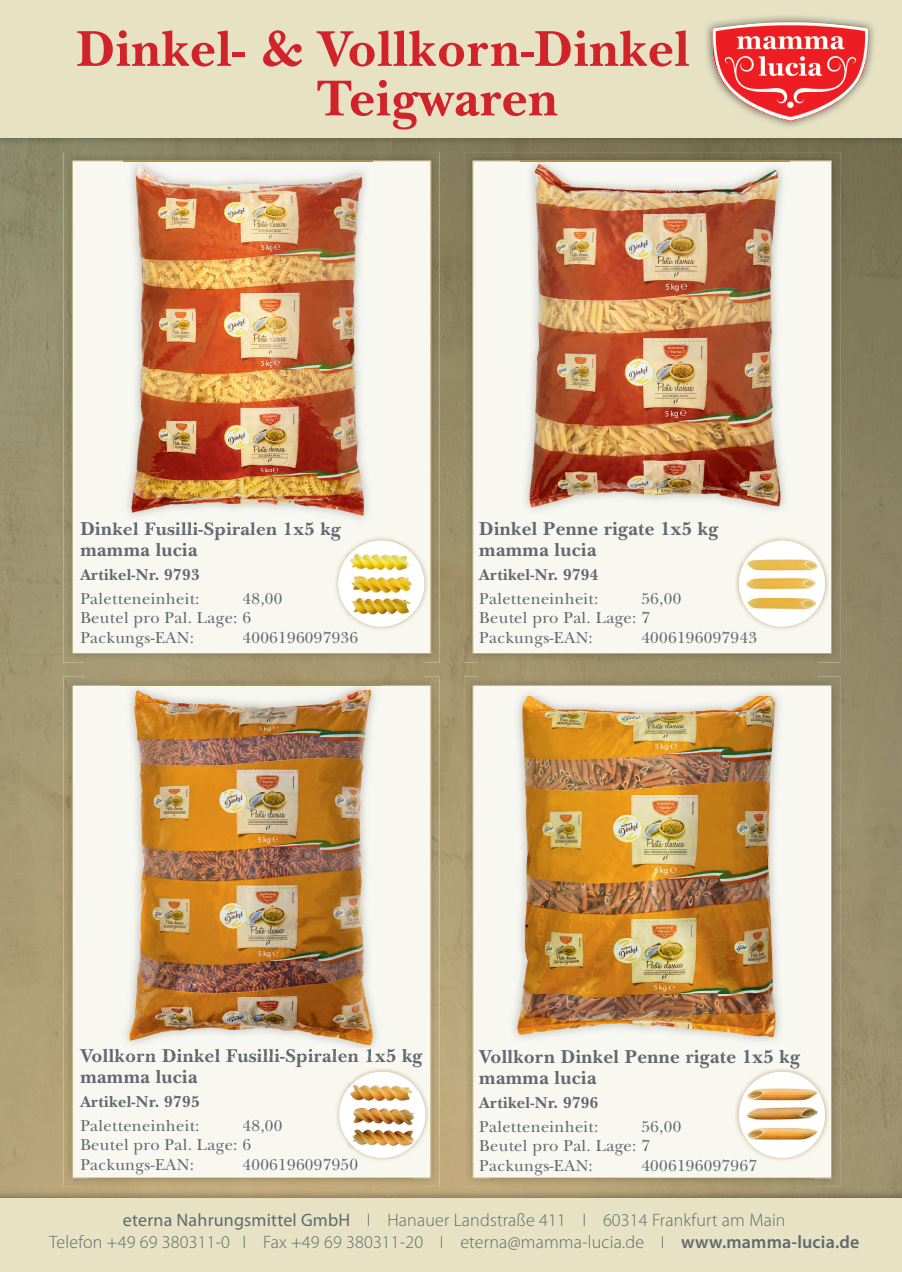
<style>
.page{position:relative;width:902px;height:1272px;background:#fff}
.page>*{position:absolute;margin:0;border:0;box-sizing:border-box;transform-origin:0 0}
.t1{font:700 52.5px/49.5px "New Baskerville";letter-spacing:.02em;color:#d1232a}
.t2{font:700 19.5px/21px "New Baskerville";letter-spacing:.02em;color:#5f696f}
.t3{font:300 18px/22.5px "Myriad Pro";letter-spacing:.01em;color:#5f696f;text-align:center}
.t4{font:16.5px/19.5px "New Baskerville";letter-spacing:.02em;color:#5f696f}
.t5{font:700 16.5px "New Baskerville";letter-spacing:.02em;color:#5f696f}
.s1{font-weight:400}
.s2{font-weight:600}
</style>
<div class="page">
<img style="left:0;top:147px;width:84px;height:1041px">
<img style="left:84px;top:147px;width:817px;height:51px">
<img style="left:423px;top:198px;width:56px;height:990px">
<img style="left:817px;top:198px;width:84px;height:990px">
<div style="left:84px;top:662px;width:339px;height:14px;background:#a79871"></div>
<img style="left:479px;top:662px;width:338px;height:14px">
<img style="left:464px;top:152px;width:376px;height:50px">
<img style="left:464px;top:202px;width:26px;height:460px">
<img style="left:813px;top:202px;width:27px;height:460px">
<img style="left:490px;top:654px;width:323px;height:8px">
<div style="left:472px;top:160px;width:359px;height:494px;background:#f8f8f1"></div>
<img style="left:63px;top:152px;width:376px;height:50px">
<img style="left:63px;top:202px;width:27px;height:460px">
<img style="left:413px;top:202px;width:26px;height:460px">
<img style="left:90px;top:654px;width:323px;height:8px">
<div style="left:72px;top:160px;width:359px;height:494px;background:#f8f8f1"></div>
<img style="left:123px;top:155px;width:249px;height:318px">
<img style="left:123px;top:160px;width:249px;height:1px">
<div style="left:110px;top:164px;width:13px;height:358px;background:#f8f8f2"></div>
<div style="left:372px;top:164px;width:16px;height:313px;background:#f8f8f2"></div>
<img style="left:341px;top:477px;width:47px;height:52px">
<img style="left:110px;top:522px;width:231px;height:7px">
<img style="left:123px;top:473px;width:149px;height:49px">
<img style="left:272px;top:473px;width:100px;height:51px">
<img style="left:123px;top:522px;width:218px;height:2px">
<img style="left:63px;top:676px;width:376px;height:50px">
<img style="left:63px;top:726px;width:27px;height:460px">
<img style="left:413px;top:726px;width:26px;height:460px">
<img style="left:90px;top:1178px;width:323px;height:8px">
<div style="left:72px;top:685px;width:359px;height:493px;background:#f8f8f1"></div>
<img style="left:121px;top:681px;width:261px;height:367px">
<img style="left:121px;top:685px;width:261px;height:1px">
<div style="left:113px;top:690px;width:8px;height:358px;background:#f8f8f2"></div>
<img style="left:382px;top:690px;width:3px;height:358px">
<img style="left:113px;top:1048px;width:272px;height:8px">
<img style="left:121px;top:1048px;width:261px;height:4px">
<img style="left:520px;top:156px;width:269px;height:359px">
<img style="left:520px;top:160px;width:269px;height:1px">
<div style="left:502px;top:164px;width:18px;height:202px;background:#f8f8f2"></div>
<div style="left:789px;top:164px;width:17px;height:202px;background:#f8f8f2"></div>
<img style="left:502px;top:366px;width:51px;height:152px">
<img style="left:755px;top:366px;width:51px;height:152px">
<img style="left:553px;top:515px;width:203px;height:3px">
<img style="left:734px;top:536px;width:95px;height:95px">
<svg style="left:734px;top:631px;width:22px;height:1px"></svg>
<div style="left:739px;top:540px;width:85px;height:86px;background:#fff;border-radius:50%"></div>
<img style="left:743px;top:555px;width:77px;height:61px">
<img style="left:333px;top:536px;width:96px;height:95px">
<svg style="left:333px;top:536px;width:8px;height:4px"></svg>
<svg style="left:333px;top:631px;width:24px;height:1px"></svg>
<div style="left:338px;top:540px;width:86px;height:86px;background:#fff;border-radius:50%"></div>
<img style="left:346px;top:551px;width:72px;height:65px">
<img style="left:334px;top:1067px;width:96px;height:95px">
<img style="left:334px;top:1067px;width:88px;height:1px">
<img style="left:334px;top:1157px;width:23px;height:5px">
<div style="left:339px;top:1071px;width:86px;height:86px;background:#fff;border-radius:50%"></div>
<img style="left:347px;top:1083px;width:72px;height:64px">
<img style="left:464px;top:676px;width:376px;height:50px">
<img style="left:464px;top:726px;width:26px;height:460px">
<img style="left:813px;top:726px;width:27px;height:460px">
<img style="left:490px;top:1178px;width:323px;height:8px">
<div style="left:472px;top:685px;width:359px;height:493px;background:#f8f8f1"></div>
<img style="left:734px;top:1067px;width:95px;height:95px">
<img style="left:734px;top:1067px;width:66px;height:1px">
<img style="left:734px;top:1158px;width:22px;height:4px">
<div style="left:739px;top:1071px;width:85px;height:86px;background:#fff;border-radius:50%"></div>
<img style="left:509px;top:686px;width:274px;height:358px">
<div style="left:499px;top:696px;width:10px;height:201px;background:#f8f8f2"></div>
<div style="left:783px;top:696px;width:11px;height:201px;background:#f8f8f2"></div>
<img style="left:499px;top:897px;width:50px;height:150px">
<img style="left:745px;top:897px;width:49px;height:150px">
<img style="left:548px;top:1044px;width:197px;height:3px">
<img style="left:743px;top:1085px;width:77px;height:61px">
<img style="left:0;top:1188px;width:901px;height:9px">
<div style="left:0;top:1197px;width:901px;height:74px;background:#e6e2c3"></div>
<img style="left:0;top:138px;width:901px;height:9px">
<div style="left:0;top:0;width:901px;height:138px;background:#e6e2c3"></div>
<img style="left:706px;top:16px;width:168px;height:111px">
<svg style="left:712px;top:22px;width:156px;height:100px"></svg>
<img style="left:712px;top:29px;width:150px;height:93px">
<h1 class="t1" style="left:317px;top:24px;width:374px;text-indent:-240px">Dinkel- &amp; Vollkorn-Dinkel<br>Teigwaren</h1>
<p class="t2" style="left:80px;top:518px;width:262px">Dinkel Fusilli-Spiralen 1x5 kg mamma lucia</p>
<p class="t5" style="left:80px;top:565px;width:121px">Artikel-Nr. 9793</p>
<p class="t4" style="left:80px;top:589px;width:121px">Paletteneinheit:</p>
<p class="t4" style="left:80px;top:589px;width:203px;text-indent:162px">48,00<br>Beutel pro Pal. Lage: 6<br>Packungs-EAN:</p>
<p class="t4" style="left:242px;top:628px;width:117px">4006196097936</p>
<p class="t2" style="left:479px;top:518px;width:240px">Dinkel Penne rigate 1x5 kg mamma lucia</p>
<p class="t5" style="left:479px;top:565px;width:121px">Artikel-Nr. 9794</p>
<p class="t4" style="left:479px;top:589px;width:121px">Paletteneinheit:</p>
<p class="t4" style="left:479px;top:589px;width:203px;text-indent:162px">56,00<br>Beutel pro Pal. Lage: 7<br>Packungs-EAN:</p>
<p class="t4" style="left:641px;top:628px;width:117px">4006196097943</p>
<p class="t2" style="left:80px;top:1045px;width:343px">Vollkorn Dinkel Fusilli-Spiralen 1x5 kg mamma lucia</p>
<p class="t5" style="left:80px;top:1091px;width:121px">Artikel-Nr. 9795</p>
<p class="t4" style="left:80px;top:1115px;width:121px">Paletteneinheit:</p>
<p class="t4" style="left:80px;top:1115px;width:203px;text-indent:162px">48,00<br>Beutel pro Pal. Lage: 6<br>Packungs-EAN:</p>
<p class="t4" style="left:242px;top:1154px;width:117px">4006196097950</p>
<p class="t2" style="left:479px;top:1046px;width:322px">Vollkorn Dinkel Penne rigate 1x5 kg mamma lucia</p>
<p class="t5" style="left:479px;top:1093px;width:121px">Artikel-Nr. 9796</p>
<p class="t4" style="left:479px;top:1116px;width:121px">Paletteneinheit:</p>
<p class="t4" style="left:479px;top:1116px;width:203px;text-indent:162px">56,00<br>Beutel pro Pal. Lage: 7<br>Packungs-EAN:</p>
<p class="t4" style="left:641px;top:1155px;width:117px">4006196097967</p>
<p class="t3" style="left:49px;top:1208px;width:811px"><span class="s1">eterna Nahrungsmittel GmbH</span> I Hanauer Landstraße 411 I 60314 Frankfurt am Main<br>Telefon +49 69 380311-0 I Fax +49 69 380311-20 I eterna@mamma-lucia.de I <span class="s2">www.mamma-lucia.de</span></p>
</div>
